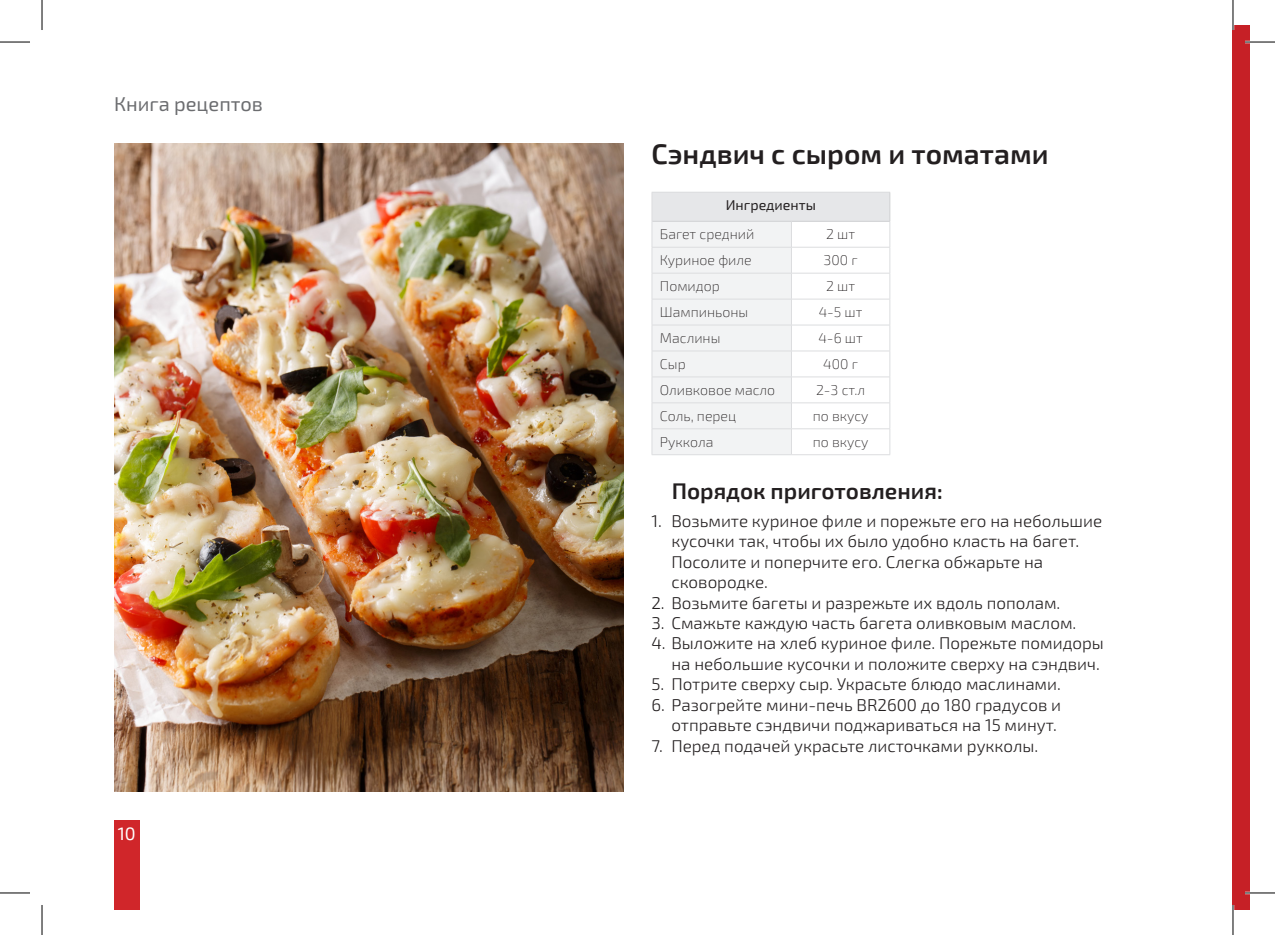
<style>
.page{position:relative;width:1275px;height:935px;background:#fff}
.page>*{position:absolute;margin:0;border:0;box-sizing:border-box;transform-origin:0 0}
.t1{font:600 28.4px "Exo 2";color:#231f20}
.t2{font:600 22.6px "Exo 2";color:#231f20}
.t3{font:20px "Exo 2.0";color:#6c6d70}
.t4{font:18px "Exo 2";color:#fff}
.t5{font:300 17px/20.4px "Exo 2.0";color:#231f20;text-align:right}
.t6{font:200 14.2px "Exo 2.0";color:#231f20}
.t7{font:14.2px "Exo 2.0";color:#231f20}
</style>
<div class="page">
<div style="left:114px;top:820px;width:25px;height:89px;background:#d0262a"></div>
<div style="left:1233px;top:25px;width:17px;height:884px;background:#c62026"></div>
<img style="left:114px;top:144px;width:509px;height:647px">
<div style="left:652px;top:192px;width:238px;height:29px;background:#e6e7e9"></div>
<hr style="left:791px;top:192px;width:99px;height:1px;background:#dcdddf">
<hr style="left:791px;top:221px;width:99px;height:1px;background:#d1d2d4">
<hr style="left:791px;top:247px;width:99px;height:1px;background:#dcdddf">
<hr style="left:791px;top:273px;width:99px;height:1px;background:#dcdddf">
<hr style="left:791px;top:299px;width:99px;height:1px;background:#dcdddf">
<hr style="left:791px;top:324px;width:99px;height:1px;background:#dcdddf">
<hr style="left:791px;top:350px;width:99px;height:1px;background:#dcdddf">
<hr style="left:791px;top:376px;width:99px;height:1px;background:#dcdddf">
<hr style="left:791px;top:402px;width:99px;height:1px;background:#dcdddf">
<hr style="left:791px;top:428px;width:99px;height:1px;background:#dcdddf">
<svg style="left:651px;top:192px;width:141px;height:262px"></svg>
<svg style="left:889px;top:193px;width:1px;height:261px"></svg>
<hr style="left:651px;top:454px;width:140px;height:1px;background:#dcdddf">
<hr style="left:791px;top:454px;width:99px;height:1px;background:#dcdddf">
<hr style="left:1245px;top:41px;width:30px;height:2px;background:#fff">
<hr style="left:1245px;top:891px;width:30px;height:3px;background:#fff">
<hr style="left:1231px;top:0;width:3px;height:30px;background:#fff">
<hr style="left:1231px;top:904px;width:3px;height:30px;background:#fff">
<hr style="left:0;top:42px;width:30px;height:1px;background:#000">
<hr style="left:1245px;top:42px;width:30px;height:1px;background:#000">
<hr style="left:0;top:892px;width:30px;height:1px;background:#000">
<hr style="left:1245px;top:892px;width:30px;height:1px;background:#000">
<hr style="left:42px;top:0;width:1px;height:30px;background:#000">
<hr style="left:42px;top:904px;width:1px;height:30px;background:#000">
<hr style="left:1232px;top:0;width:1px;height:30px;background:#000">
<hr style="left:1232px;top:904px;width:1px;height:30px;background:#000">
<p class="t3" style="left:114px;top:93px;width:150px">Книга рецептов</p>
<p class="t4" style="left:118px;top:822px;width:20px">10</p>
<h1 class="t1" style="left:651px;top:137px;width:399px">Сэндвич с сыром и томатами</h1>
<p class="t7" style="left:726px;top:197px;width:92px">Ингредиенты</p>
<p class="t6" style="left:660px;top:226px;width:96px">Багет средний</p>
<p class="t6" style="left:826px;top:226px;width:31px">2 шт</p>
<p class="t6" style="left:660px;top:252px;width:93px">Куриное филе</p>
<p class="t6" style="left:823px;top:252px;width:36px">300 г</p>
<p class="t6" style="left:660px;top:278px;width:61px">Помидор</p>
<p class="t6" style="left:826px;top:278px;width:31px">2 шт</p>
<p class="t6" style="left:660px;top:304px;width:90px">Шампиньоны</p>
<p class="t6" style="left:819px;top:304px;width:45px">4-5 шт</p>
<p class="t6" style="left:660px;top:330px;width:62px">Маслины</p>
<p class="t6" style="left:818px;top:330px;width:46px">4-6 шт</p>
<p class="t6" style="left:660px;top:356px;width:27px">Сыр</p>
<p class="t6" style="left:823px;top:356px;width:36px">400 г</p>
<p class="t6" style="left:660px;top:382px;width:117px">Оливковое масло</p>
<p class="t6" style="left:816px;top:382px;width:51px">2-3 ст.л</p>
<p class="t6" style="left:660px;top:407px;width:78px">Соль, перец</p>
<p class="t6" style="left:813px;top:407px;width:57px">по вкусу</p>
<p class="t6" style="left:660px;top:433px;width:55px">Руккола</p>
<p class="t6" style="left:813px;top:433px;width:57px">по вкусу</p>
<h2 class="t2" style="left:671px;top:478px;width:272px">Порядок приготовления:</h2>
<p class="t5" style="left:671px;top:511px;width:432px;text-align:left;text-indent:-20px">1. Возьмите куриное филе и порежьте его на небольшие кусочки так, чтобы их было удобно класть на багет.<br>Посолите и поперчите его. Слегка обжарьте на сковородке.</p>
<p class="t5" style="left:651px;top:592px;width:410px">2. Возьмите багеты и разрежьте их вдоль пополам.</p>
<p class="t5" style="left:651px;top:613px;width:426px">3. Смажьте каждую часть багета оливковым маслом.</p>
<p class="t5" style="left:651px;top:633px;width:454px">4. Выложите на хлеб куриное филе. Порежьте помидоры на небольшие кусочки и положите сверху на сэндвич.</p>
<p class="t5" style="left:651px;top:674px;width:411px">5. Потрите сверху сыр. Украсьте блюдо маслинами.</p>
<p class="t5" style="left:651px;top:694px;width:411px">6. Разогрейте мини-печь BR2600 до 180 градусов и отправьте сэндвичи поджариваться на 15 минут.</p>
<p class="t5" style="left:651px;top:735px;width:388px">7. Перед подачей украсьте листочками рукколы.</p>
</div>
